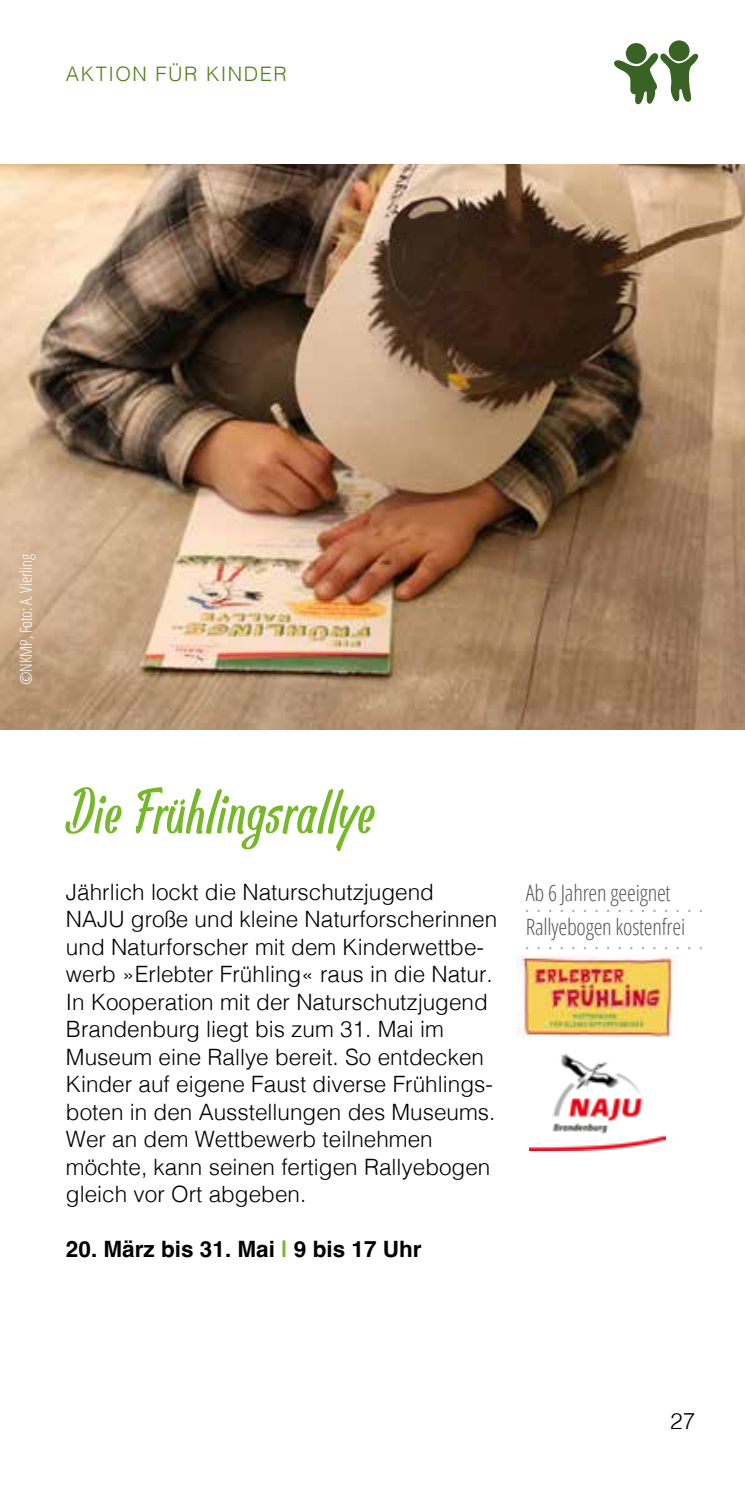
<style>
.page{position:relative;width:745px;height:1489px;background:#fff}
.page>*{position:absolute;margin:0;border:0;box-sizing:border-box;transform-origin:0 0}
.t1{font:67.5px "Pan Pizza";letter-spacing:.025em;color:#76b82a}
.t2{font:300 22.5px/27.5px "Helvetica";color:#000}
.t3{font:300 condensed 22.5px/34.5px "Open Sans";letter-spacing:-.01em;color:#575756}
.t4{font:700 22.5px "Helvetica";color:#000}
.t5{font:300 20px "Helvetica";letter-spacing:.075em;color:#53821d}
.t6{font:300 condensed 16.25px "Open Sans";letter-spacing:-.01em;color:#fff}
.s1{color:#76b82a}
</style>
<div class="page">
<img style="left:0;top:164px;width:744px;height:565px">
<img style="left:516px;top:955px;width:161px;height:82px">
<svg style="left:526px;top:909px;width:174px;height:3px"></svg>
<svg style="left:526px;top:947px;width:174px;height:2px"></svg>
<svg style="left:614px;top:52px;width:84px;height:52px"></svg>
<div style="left:668px;top:40px;width:21px;height:21px;background:#396224;border-radius:50%"></div>
<div style="left:625px;top:43px;width:21px;height:21px;background:#396224;border-radius:50%"></div>
<img style="left:529px;top:1053px;width:136px;height:97px">
<p class="t5" style="left:66px;top:57px;width:222px">AKTION FÜR KINDER</p>
<p class="t6" style="left:15px;top:685px;width:132px;rotate:-90deg">©NKMP, Foto: A. Vierling</p>
<h1 class="t1" style="left:66px;top:776px;width:309px">Die Frühlingsrallye</h1>
<p class="t2" style="left:66px;top:876px;width:432px">Jährlich lockt die Naturschutzjugend NAJU große und kleine Naturforscherinnen und Naturforscher mit dem Kinderwettbe&shy;werb »Erlebter Frühling« raus in die Natur.<br>In Kooperation mit der Naturschutzjugend Brandenburg liegt bis zum 31. Mai im Museum eine Rallye bereit. So entdecken Kinder auf eigene Faust diverse Frühlings&shy;boten in den Ausstellungen des Museums.<br>Wer an dem Wettbewerb teilnehmen möchte, kann seinen fertigen Rallyebogen gleich vor Ort abgeben.</p>
<p class="t4" style="left:66px;top:1235px;width:357px">20. März bis 31. Mai <span class="s1">|</span> 9 bis 17 Uhr</p>
<p class="t3" style="left:525px;top:874px;width:161px">Ab 6 Jahren geeignet<br>Rallyebogen kostenfrei</p>
<p class="t2" style="left:669px;top:1405px;width:27px">27</p>
</div>
